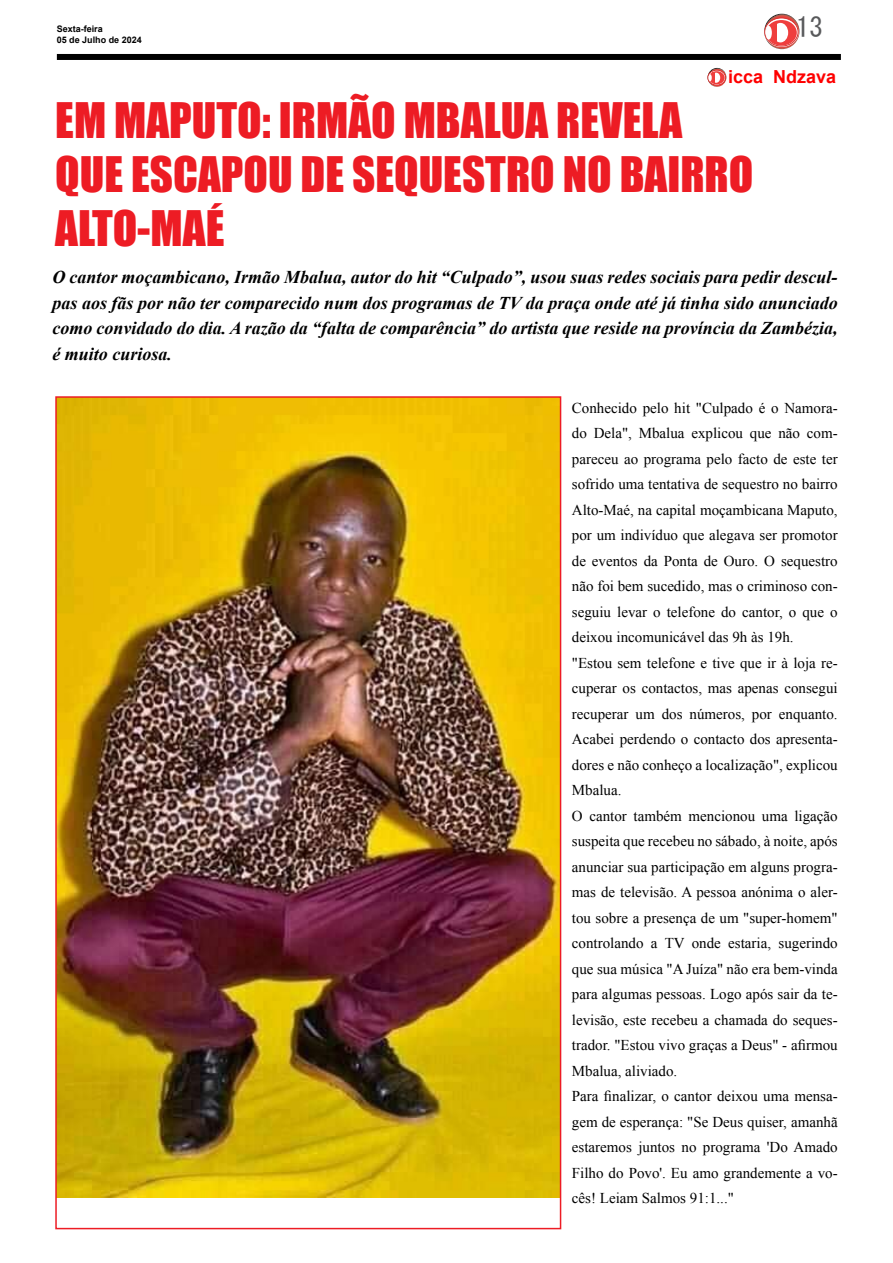
<style>
.page{position:relative;width:893px;height:1263px;background:#fff}
.page>*{position:absolute;margin:0;border:0;box-sizing:border-box;transform-origin:0 0}
.t1{font:45px/54px "Impact";color:#ed1c24}
.t2{font:27px "MS Gothic";color:#58595b}
.t3{font:italic 700 18px/25.5px "Times New Roman";color:#000;text-align:justify}
.t4{font:700 18px "Arial";color:#fe0000}
.t5{font:15px/25.5px "Times New Roman";color:#000}
.t6{font:700 9px/10.8px "Arial";color:#000}
</style>
<div class="page">
<svg style="left:764px;top:14px;width:35px;height:35px"></svg>
<svg style="left:764px;top:18px;width:35px;height:29px"></svg>
<div style="left:764px;top:18px;width:34px;height:28px;border:1px solid #d9322f;border-radius:50%"></div>
<svg style="left:766px;top:20px;width:31px;height:26px"></svg>
<div style="left:766px;top:26px;width:6px;height:14px;background:#fff;border-radius:50%"></div>
<div style="left:773px;top:23px;width:15px;height:19px;background:#fff;border-radius:50%"></div>
<hr style="left:773px;top:23px;width:4px;height:20px;background:#ef3e3d">
<div style="left:57px;top:54px;width:784px;height:6px;background:#000"></div>
<svg style="left:708px;top:68px;width:18px;height:19px"></svg>
<div style="left:708px;top:70px;width:18px;height:15px;border:1px solid #d9322f;border-radius:50%"></div>
<svg style="left:709px;top:71px;width:16px;height:13px"></svg>
<svg style="left:712px;top:73px;width:8px;height:10px"></svg>
<svg style="left:709px;top:73px;width:5px;height:10px"></svg>
<img style="left:58px;top:399px;width:500px;height:798px">
<h2 class="t2" style="left:796px;top:13px;width:28px">13</h2>
<p class="t4" style="left:728px;top:65px;width:110px">icca Ndzava</p>
<h1 class="t1" style="left:55px;top:92px;width:700px">EM MAPUTO: IRMÃO MBALUA REVELA<br>QUE ESCAPOU DE SEQUESTRO NO BAIRRO<br>ALTO-MAÉ</h1>
<p class="t3" style="left:52px;top:264px;width:787px">O cantor moçambicano, Irmão Mbalua, autor do hit “Culpado”, usou suas redes sociais para pedir descul&shy;pas aos fãs por não ter comparecido num dos programas de TV da praça onde até já tinha sido anunciado como convidado do dia. A razão da “falta de comparência” do artista que reside na província da Zambézia, é muito curiosa.</p>
<p class="t6" style="left:57px;top:24px;width:87px">Sexta-feira<br>05 de Julho de 2024</p>
<p class="t5" style="left:572px;top:395px;width:267px">Conhecido pelo hit "Culpado é o Namora&shy;do Dela", Mbalua explicou que não com&shy;pareceu ao programa pelo facto de este ter sofrido uma tentativa de sequestro no bairro Alto-Maé, na capital moçambicana Maputo, por um indivíduo que alegava ser promotor de eventos da Ponta de Ouro. O sequestro não foi bem sucedido, mas o criminoso con&shy;seguiu levar o telefone do cantor, o que o deixou incomunicável das 9h às 19h.<br>"Estou sem telefone e tive que ir à loja re&shy;cuperar os contactos, mas apenas consegui recuperar um dos números, por enquanto.<br>Acabei perdendo o contacto dos apresenta&shy;dores e não conheço a localização", explicou Mbalua.<br>O cantor também mencionou uma ligação suspeita que recebeu no sábado, à noite, após anunciar sua participação em alguns progra&shy;mas de televisão. A pessoa anónima o aler&shy;tou sobre a presença de um "super-homem" controlando a TV onde estaria, sugerindo que sua música "A Juíza" não era bem-vinda para algumas pessoas. Logo após sair da te&shy;levisão, este recebeu a chamada do seques&shy;trador. "Estou vivo graças a Deus" - afirmou Mbalua, aliviado.<br>Para finalizar, o cantor deixou uma mensa&shy;gem de esperança: "Se Deus quiser, amanhã estaremos juntos no programa 'Do Amado Filho do Povo'. Eu amo grandemente a vo&shy;cês! Leiam Salmos 91:1..."</p>
</div>
